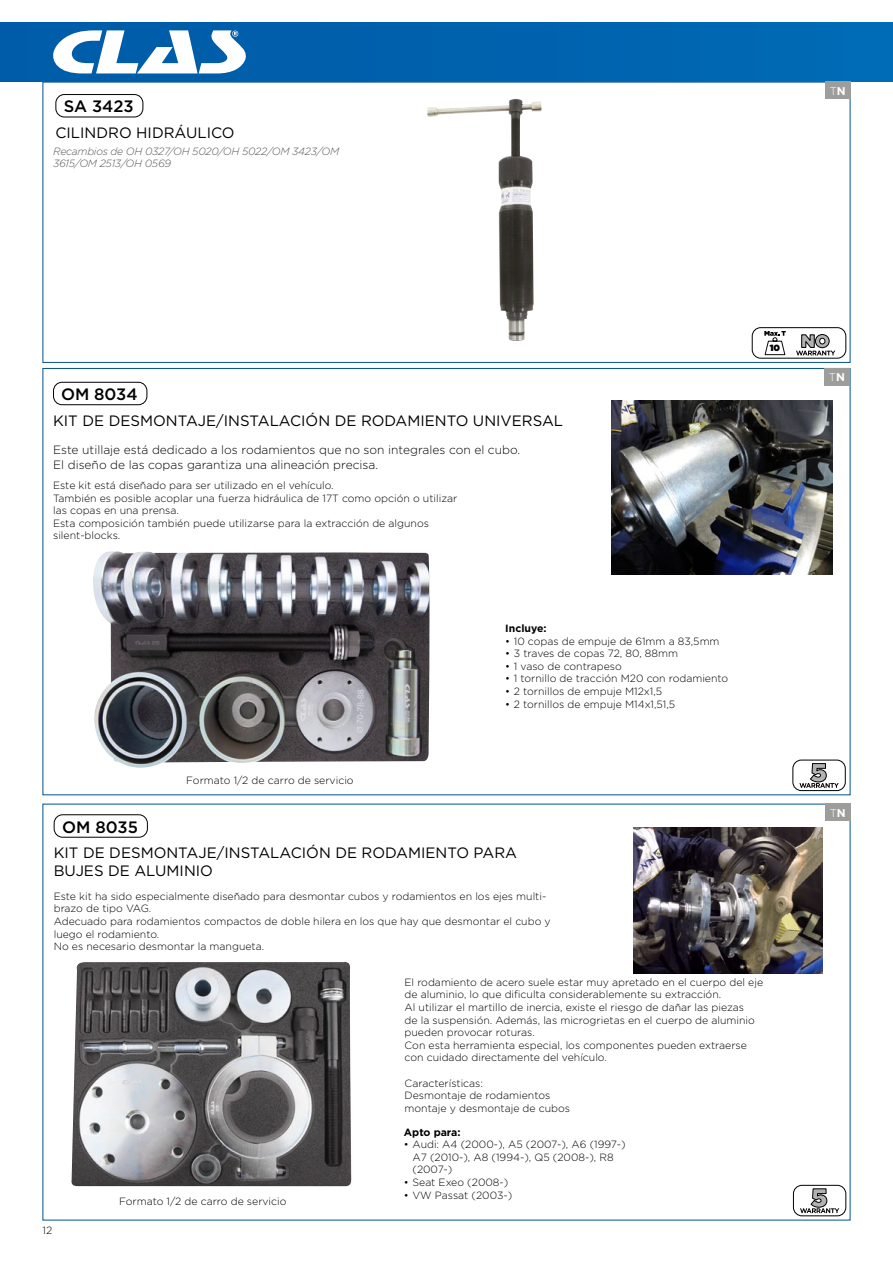
<style>
.page{position:relative;width:893px;height:1263px;background:#fff}
.page>*{position:absolute;margin:0;border:0;box-sizing:border-box;transform-origin:0 0}
.t1{font:500 16.5px "Gotham";color:#000}
.t2{font:15px/18px "Gotham";color:#000}
.t3{font:300 12px/14.4px "Gotham";color:#000}
.t4{font:300 11.25px "Gotham";color:#fff}
.t5{font:300 10.5px/12.6px "Gotham";color:#000}
.t6{font:italic 300 10.5px/12.6px "Gotham";letter-spacing:-.025em;color:#575756}
.t7{font:700 10.5px "Gotham";color:#000}
.t8{font:900 9px "Gotham";color:#000}
.s1{font-weight:700}
</style>
<div class="page">
<img style="left:427px;top:99px;width:115px;height:242px">
<svg style="left:764px;top:331px;width:22px;height:24px"></svg>
<svg style="left:796px;top:334px;width:39px;height:21px"></svg>
<div style="left:752px;top:327px;width:94px;height:32px;border:1px solid #000;border-radius:9px"></div>
<img style="left:93px;top:551px;width:336px;height:217px">
<svg style="left:799px;top:763px;width:40px;height:25px"></svg>
<div style="left:792px;top:760px;width:54px;height:31px;border:1px solid #000;border-radius:9px"></div>
<img style="left:72px;top:962px;width:280px;height:224px">
<svg style="left:800px;top:1188px;width:39px;height:25px"></svg>
<div style="left:793px;top:1185px;width:53px;height:31px;border:1px solid #000;border-radius:9px"></div>
<div style="left:0;top:22px;width:893px;height:60px;background:#0062ae"></div>
<svg style="left:53px;top:30px;width:193px;height:43px"></svg>
<div style="left:55px;top:94px;width:88px;height:23px;border:1px solid #000;border-radius:9px"></div>
<div style="left:53px;top:382px;width:94px;height:23px;border:1px solid #000;border-radius:9px"></div>
<img style="left:611px;top:400px;width:222px;height:174px">
<div style="left:54px;top:814px;width:94px;height:23px;border:1px solid #000;border-radius:9px"></div>
<img style="left:633px;top:828px;width:189px;height:146px">
<div style="left:825px;top:82px;width:25px;height:17px;background:#9d9d9c"></div>
<div style="left:824px;top:368px;width:26px;height:17px;background:#9d9d9c"></div>
<div style="left:825px;top:804px;width:25px;height:17px;background:#9d9d9c"></div>
<h1 class="t1" style="left:64px;top:96px;width:72px">SA 3423</h1>
<h2 class="t2" style="left:55px;top:123px;width:181px">CILINDRO HIDRÁULICO</h2>
<p class="t6" style="left:53px;top:144px;width:287px">Recambios de OH 0327/OH 5020/OH 5022/OM 3423/OM<br>3615/OM 2513/OH 0569</p>
<p class="t4" style="left:830px;top:84px;width:18px">T<span class="s1">N</span></p>
<h1 class="t1" style="left:61px;top:383px;width:78px">OM 8034</h1>
<h2 class="t2" style="left:53px;top:411px;width:511px">KIT DE DESMONTAJE/INSTALACIÓN DE RODAMIENTO UNIVERSAL</h2>
<p class="t3" style="left:53px;top:443px;width:469px">Este utillaje está dedicado a los rodamientos que no son integrales con el cubo.<br>El diseño de las copas garantiza una alineación precisa.</p>
<p class="t5" style="left:53px;top:479px;width:406px">Este kit está diseñado para ser utilizado en el vehículo.<br>También es posible acoplar una fuerza hidráulica de 17T como opción o utilizar las copas en una prensa.<br>Esta composición también puede utilizarse para la extracción de algunos silent-blocks.</p>
<h1 class="t1" style="left:62px;top:816px;width:77px">OM 8035</h1>
<p class="t5" style="left:186px;top:773px;width:169px">Formato 1/2 de carro de servicio</p>
<p class="t7" style="left:505px;top:621px;width:43px">Incluye:</p>
<p class="t5" style="left:505px;top:634px;width:216px">• 10 copas de empuje de 61mm a 83,5mm</p>
<p class="t5" style="left:505px;top:647px;width:174px">• 3 traves de copas 72, 80, 88mm</p>
<p class="t5" style="left:505px;top:659px;width:118px">• 1 vaso de contrapeso</p>
<p class="t5" style="left:505px;top:672px;width:224px">• 1 tornillo de tracción M20 con rodamiento</p>
<p class="t5" style="left:505px;top:685px;width:158px">• 2 tornillos de empuje M12x1,5</p>
<p class="t5" style="left:505px;top:697px;width:171px">• 2 tornillos de empuje M14x1,51,5</p>
<h2 class="t2" style="left:54px;top:843px;width:465px">KIT DE DESMONTAJE/INSTALACIÓN DE RODAMIENTO PARA<br>BUJES DE ALUMINIO</h2>
<p class="t5" style="left:54px;top:889px;width:498px">Este kit ha sido especialmente diseñado para desmontar cubos y rodamientos en los ejes multi&shy;brazo de tipo VAG.<br>Adecuado para rodamientos compactos de doble hilera en los que hay que desmontar el cubo y luego el rodamiento.<br>No es necesario desmontar la mangueta.</p>
<p class="t8" style="left:770px;top:342px;width:12px">10</p>
<p class="t5" style="left:43px;top:1224px;width:11px">12</p>
<p class="t5" style="left:119px;top:1194px;width:169px">Formato 1/2 de carro de servicio</p>
<p class="t5" style="left:405px;top:975px;width:360px">El rodamiento de acero suele estar muy apretado en el cuerpo del eje de aluminio, lo que dificulta considerablemente su extracción.<br>Al utilizar el martillo de inercia, existe el riesgo de dañar las piezas<br>de la suspensión. Además, las microgrietas en el cuerpo de aluminio pueden provocar roturas.<br>Con esta herramienta especial, los componentes pueden extraerse con cuidado directamente del vehículo.</p>
<p class="t5" style="left:405px;top:1076px;width:167px">Características:<br>Desmontaje de rodamientos montaje y desmontaje de cubos</p>
<p class="t7" style="left:404px;top:1125px;width:58px">Apto para:</p>
<p class="t5" style="left:412px;top:1138px;width:215px;text-indent:-9px">• Audi: A4 (2000-), A5 (2007-), A6 (1997-)<br>A7 (2010-), A8 (1994-), Q5 (2008-), R8 (2007-)</p>
<p class="t5" style="left:404px;top:1175px;width:106px">• Seat Exeo (2008-)</p>
<p class="t5" style="left:404px;top:1188px;width:110px">• VW Passat (2003-)</p>
<p class="t4" style="left:829px;top:370px;width:18px">T<span class="s1">N</span></p>
<p class="t4" style="left:830px;top:806px;width:18px">T<span class="s1">N</span></p>
</div>
